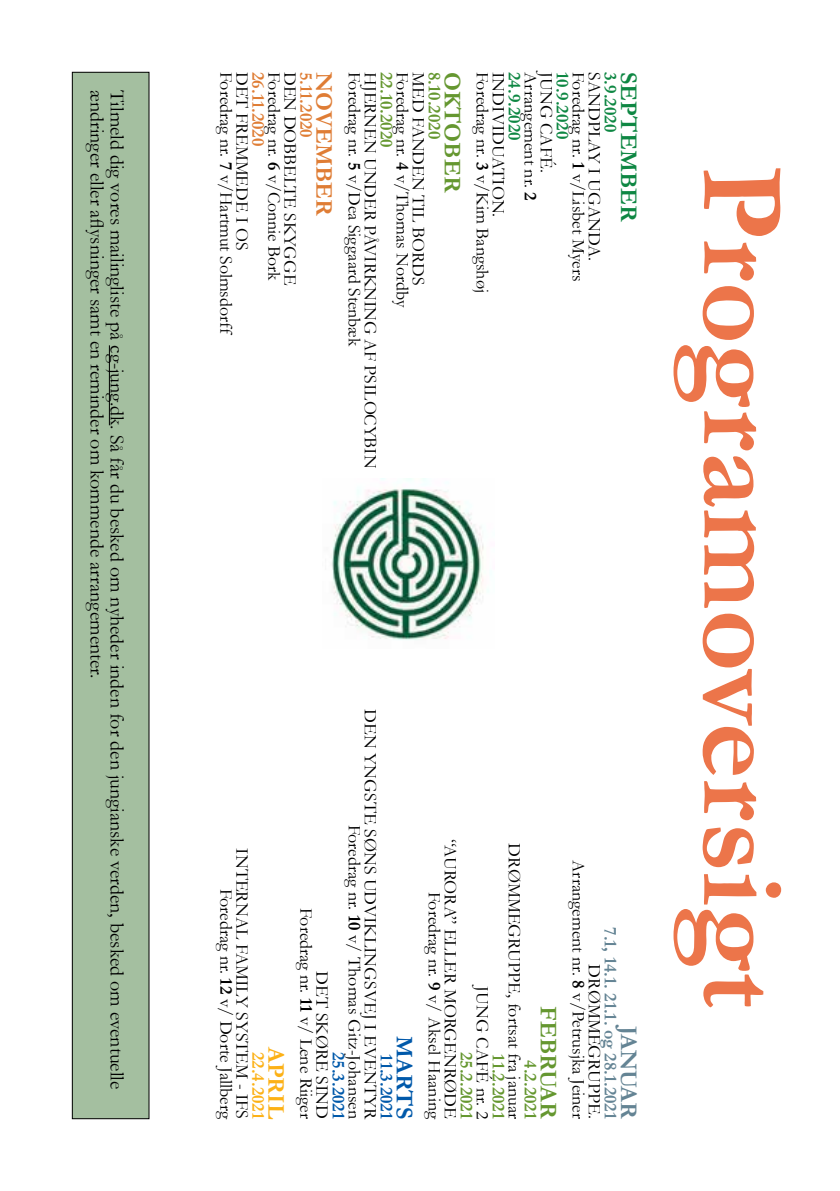
<style>
.page{position:relative;width:840px;height:1191px;background:#fff}
.page>*{position:absolute;margin:0;border:0;box-sizing:border-box;transform-origin:0 0}
.t1{font:700 120px "Garamond";color:#ec754a}
.t2{font:700 24px "Garamond";color:#659730}
.t3{font:700 24px "Garamond";color:#0e8743}
.t4{font:700 24px "Garamond";color:#df7d35}
.t5{font:700 24px "Garamond";color:#648494}
.t6{font:700 24px "Garamond";color:#0059aa}
.t7{font:700 24px "Garamond";color:#fcb116}
.t8{font:20px/20px "Garamond";color:#000}
.t9{font:18px/16px "Garamond";color:#000;text-align:right}
.t10{font:700 18px "Garamond";color:#659730}
.t11{font:700 18px "Garamond";color:#0e8743}
.t12{font:700 18px "Garamond";color:#648494}
.t13{font:700 18px "Garamond";color:#df7d35}
.t14{font:700 18px "Garamond";color:#0059aa}
.t15{font:700 18px "Garamond";color:#fcb116}
.s1{font-weight:700}
.s2{font-weight:700;color:#0059aa}
</style>
<div class="page">
<div style="left:72px;top:72px;width:77px;height:1046px;background:#a4bfa0"></div>
<div style="left:72px;top:72px;width:77px;height:1047px;border:1px solid #000"></div>
<hr style="left:109px;top:345px;width:1px;height:80px;background:#000">
<img style="left:331px;top:478px;width:158px;height:162px">
<p class="t8" style="left:128px;top:90px;width:1000px;rotate:90deg">Tilmeld dig vores mailingliste på cg-jung.dk. Så får du besked om nyheder inden for den jungianske verden, besked om eventuelle ændringer eller aflysninger samt en reminder om kommende arrangementer.</p>
<p class="t9" style="left:282px;top:72px;width:210px;rotate:90deg">Foredrag nr. <span class="s1">6</span> v/Connie Bork</p>
<p class="t9" style="left:298px;top:72px;width:215px;rotate:90deg">DEN DOBBELTE SKYGGE</p>
<p class="t13" style="left:318px;top:72px;width:67px;rotate:90deg">5.11.2020</p>
<h2 class="t4" style="left:340px;top:72px;width:145px;rotate:90deg">NOVEMBER</h2>
<p class="t9" style="left:234px;top:72px;width:264px;rotate:90deg">Foredrag nr. <span class="s1">7</span> v/Hartmut Solmsdorff</p>
<p class="t9" style="left:250px;top:72px;width:180px;rotate:90deg">DET FREMMEDE I OS</p>
<p class="t13" style="left:270px;top:72px;width:76px;rotate:90deg">26.11.2020</p>
<p class="t9" style="left:410px;top:72px;width:237px;rotate:90deg">Foredrag nr. <span class="s1">4</span> v/Thomas Nordby</p>
<p class="t9" style="left:426px;top:72px;width:215px;rotate:90deg">MED FANDEN TIL BORDS</p>
<p class="t10" style="left:446px;top:72px;width:69px;rotate:90deg">8.10.2020</p>
<h2 class="t2" style="left:468px;top:72px;width:122px;rotate:90deg">OKTOBER</h2>
<p class="t9" style="left:362px;top:72px;width:276px;rotate:90deg">Foredrag nr. <span class="s1">5</span> v/Dea Siggaard Stenbæk</p>
<p class="t9" style="left:378px;top:72px;width:398px;rotate:90deg">HJERNEN UNDER PÅVIRKNING AF PSILOCYBIN</p>
<p class="t10" style="left:398px;top:72px;width:77px;rotate:90deg">22.10.2020</p>
<p class="t9" style="left:538px;top:72px;width:130px;rotate:90deg">Arrangement nr. <span class="s1">2</span></p>
<p class="t9" style="left:554px;top:72px;width:102px;rotate:90deg">JUNG CAFÉ.</p>
<p class="t11" style="left:574px;top:72px;width:69px;rotate:90deg">10.9.2020</p>
<p class="t9" style="left:586px;top:72px;width:211px;rotate:90deg">Foredrag nr. <span class="s1">1</span> v/Lisbet Myers</p>
<p class="t9" style="left:602px;top:72px;width:191px;rotate:90deg">SANDPLAY I UGANDA.</p>
<p class="t11" style="left:622px;top:72px;width:62px;rotate:90deg">3.9.2020</p>
<h2 class="t3" style="left:644px;top:72px;width:151px;rotate:90deg">SEPTEMBER</h2>
<p class="t9" style="left:490px;top:72px;width:222px;rotate:90deg">Foredrag nr. <span class="s1">3</span> v/Kim Bangshøj</p>
<p class="t9" style="left:506px;top:72px;width:146px;rotate:90deg">INDIVIDUATION.</p>
<p class="t11" style="left:526px;top:72px;width:70px;rotate:90deg">24.9.2020</p>
<p class="t9" style="left:250px;top:848px;width:272px;rotate:90deg">INTERNAL FAMILY SYSTEM - IFS<br>Foredrag nr. <span class="s1">12</span> v/ Dorte Jallberg</p>
<p class="t15" style="left:270px;top:1051px;width:69px;rotate:90deg">22.4.2021</p>
<h2 class="t7" style="left:292px;top:1047px;width:73px;rotate:90deg">APRIL</h2>
<p class="t9" style="left:378px;top:709px;width:411px;rotate:90deg">DEN YNGSTE SØNS UDVIKLINGSVEJ I EVENTYR<br>Foredrag nr. <span class="s1">10</span> v/ Thomas Gitz-Johansen<br><span class="s2">25.3.2021</span></p>
<p class="t9" style="left:330px;top:908px;width:212px;rotate:90deg">DET SKØRE SIND<br>Foredrag nr. <span class="s1">11</span> v/ Lene Riiger</p>
<h2 class="t6" style="left:420px;top:1036px;width:84px;rotate:90deg">MARTS</h2>
<p class="t14" style="left:398px;top:1054px;width:66px;rotate:90deg">11.3.2021</p>
<p class="t9" style="left:458px;top:839px;width:281px;rotate:90deg">“AURORA” ELLER MORGENRØDE<br>Foredrag nr. <span class="s1">9</span> v/ Aksel Haaning</p>
<p class="t9" style="left:522px;top:843px;width:277px;rotate:90deg">DRØMMEGRUPPE, fortsat fra januar</p>
<p class="t9" style="left:490px;top:986px;width:134px;rotate:90deg">JUNG CAFÉ nr. 2</p>
<h2 class="t2" style="left:564px;top:1006px;width:115px;rotate:90deg">FEBRUAR</h2>
<p class="t10" style="left:478px;top:1051px;width:69px;rotate:90deg">25.2.2021</p>
<p class="t10" style="left:510px;top:1054px;width:66px;rotate:90deg">11.2.2021</p>
<p class="t10" style="left:542px;top:1060px;width:60px;rotate:90deg">4.2.2021</p>
<p class="t9" style="left:602px;top:860px;width:261px;rotate:90deg">DRØMMEGRUPPE.<br>Arrangement nr. <span class="s1">8</span> v/Petrusjka Jeiner</p>
<p class="t12" style="left:622px;top:927px;width:193px;rotate:90deg">7.1, 14.1. 21.1. og 28.1.2021</p>
<h2 class="t5" style="left:644px;top:1025px;width:95px;rotate:90deg">JANUAR</h2>
<h1 class="t1" style="left:822px;top:165px;width:844px;rotate:90deg">Programoversigt</h1>
</div>
